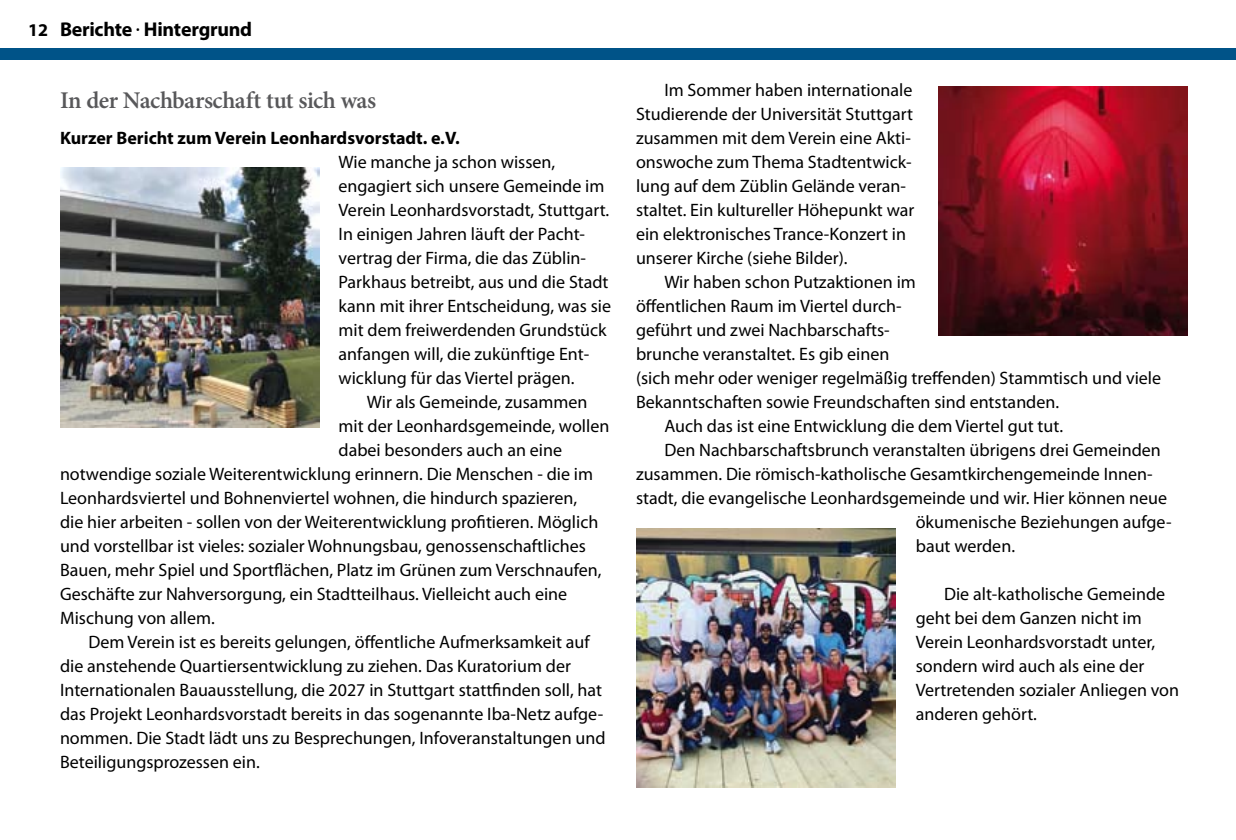
<style>
.page{position:relative;width:1236px;height:840px;background:#fff}
.page>*{position:absolute;margin:0;border:0;box-sizing:border-box;transform-origin:0 0}
.t1{font:600 24px "Minion Pro";letter-spacing:-.02em;color:#58585a}
.t2{font:700 20px "Myriad Pro";letter-spacing:-.015em;color:#000}
.t3{font:18px/24px "Myriad Pro";color:#000}
.t4{font:700 18px "Myriad Pro";color:#000}
.s1{font-size:18px}
.s2{font-weight:400}
</style>
<div class="page">
<div style="left:0;top:48px;width:1236px;height:12px;background:#005388"></div>
<img style="left:60px;top:168px;width:260px;height:260px">
<img style="left:938px;top:86px;width:250px;height:250px">
<img style="left:636px;top:528px;width:260px;height:260px">
<p class="t2" style="left:28px;top:16px;width:226px"><span class="s1">12</span> Berichte <span class="s2">·</span> Hintergrund</p>
<h1 class="t1" style="left:60px;top:84px;width:318px">In der Nachbarschaft tut sich was</h1>
<p class="t4" style="left:60px;top:126px;width:401px">Kurzer Bericht zum Verein Leonhardsvorstadt. e.V.</p>
<p class="t3" style="left:339px;top:150px;width:274px">Wie manche ja schon wissen, engagiert sich unsere Gemeinde im Verein Leonhardsvorstadt, Stuttgart.<br>In einigen Jahren läuft der Pacht&shy;vertrag der Firma, die das Züblin-Parkhaus betreibt, aus und die Stadt kann mit ihrer Entscheidung, was sie mit dem freiwerdenden Grundstück anfangen will, die zukünftige Ent&shy;wicklung für das Viertel prägen.</p>
<p class="t3" style="left:367px;top:390px;width:222px">Wir als Gemeinde, zusammen</p>
<p class="t3" style="left:339px;top:414px;width:272px">mit der Leonhardsgemeinde, wollen</p>
<p class="t3" style="left:339px;top:438px;width:225px">dabei besonders auch an eine</p>
<p class="t3" style="left:60px;top:462px;width:535px">notwendige soziale Weiterentwicklung erinnern. Die Menschen - die im</p>
<p class="t3" style="left:60px;top:486px;width:519px">Leonhardsviertel und Bohnenviertel wohnen, die hindurch spazieren,</p>
<p class="t3" style="left:60px;top:510px;width:540px">die hier arbeiten - sollen von der Weiterentwicklung profitieren. Möglich</p>
<p class="t3" style="left:60px;top:534px;width:527px">und vorstellbar ist vieles: sozialer Wohnungsbau, genossenschaftliches</p>
<p class="t3" style="left:60px;top:558px;width:543px">Bauen, mehr Spiel und Sportflächen, Platz im Grünen zum Verschnaufen,</p>
<p class="t3" style="left:60px;top:582px;width:509px">Geschäfte zur Nahversorgung, ein Stadtteilhaus. Vielleicht auch eine</p>
<p class="t3" style="left:60px;top:606px;width:156px">Mischung von allem.</p>
<p class="t3" style="left:88px;top:630px;width:503px">Dem Verein ist es bereits gelungen, öffentliche Aufmerksamkeit auf</p>
<p class="t3" style="left:60px;top:654px;width:512px">die anstehende Quartiersentwicklung zu ziehen. Das Kuratorium der</p>
<p class="t3" style="left:60px;top:678px;width:544px">Internationalen Bauausstellung, die 2027 in Stuttgart stattfinden soll, hat</p>
<p class="t3" style="left:60px;top:702px;width:545px">das Projekt Leonhardsvorstadt bereits in das sogenannte Iba-Netz aufge-</p>
<p class="t3" style="left:60px;top:726px;width:547px">nommen. Die Stadt lädt uns zu Besprechungen, Infoveranstaltungen und</p>
<p class="t3" style="left:60px;top:750px;width:201px">Beteiligungsprozessen ein.</p>
<p class="t3" style="left:636px;top:78px;width:280px;text-indent:28px">Im Sommer haben internationale Studierende der Universität Stuttgart zusammen mit dem Verein eine Akti&shy;onswoche zum Thema Stadtentwick&shy;lung auf dem Züblin Gelände veran&shy;staltet. Ein kultureller Höhepunkt war ein elektronisches Trance-Konzert in unserer Kirche (siehe Bilder).</p>
<p class="t3" style="left:664px;top:269px;width:253px">Wir haben schon Putzaktionen im</p>
<p class="t3" style="left:636px;top:293px;width:267px">öffentlichen Raum im Viertel durch-</p>
<p class="t3" style="left:636px;top:317px;width:255px">geführt und zwei Nachbarschafts-</p>
<p class="t3" style="left:636px;top:341px;width:255px">brunche veranstaltet. Es gib einen</p>
<p class="t3" style="left:636px;top:365px;width:527px">(sich mehr oder weniger regelmäßig treffenden) Stammtisch und viele</p>
<p class="t3" style="left:636px;top:389px;width:425px">Bekanntschaften sowie Freundschaften sind entstanden.</p>
<p class="t3" style="left:664px;top:413px;width:400px">Auch das ist eine Entwicklung die dem Viertel gut tut.</p>
<p class="t3" style="left:664px;top:437px;width:498px">Den Nachbarschaftsbrunch veranstalten übrigens drei Gemeinden</p>
<p class="t3" style="left:636px;top:461px;width:518px">zusammen. Die römisch-katholische Gesamtkirchengemeinde Innen-</p>
<p class="t3" style="left:636px;top:485px;width:533px">stadt, die evangelische Leonhardsgemeinde und wir. Hier können neue</p>
<p class="t3" style="left:916px;top:509px;width:257px">ökumenische Beziehungen aufge-</p>
<p class="t3" style="left:916px;top:533px;width:101px">baut werden.</p>
<p class="t3" style="left:916px;top:581px;width:265px;text-indent:28px">Die alt-katholische Gemeinde geht bei dem Ganzen nicht im<br>Verein Leonhardsvorstadt unter, sondern wird auch als eine der<br>Vertretenden sozialer Anliegen von anderen gehört.</p>
</div>
